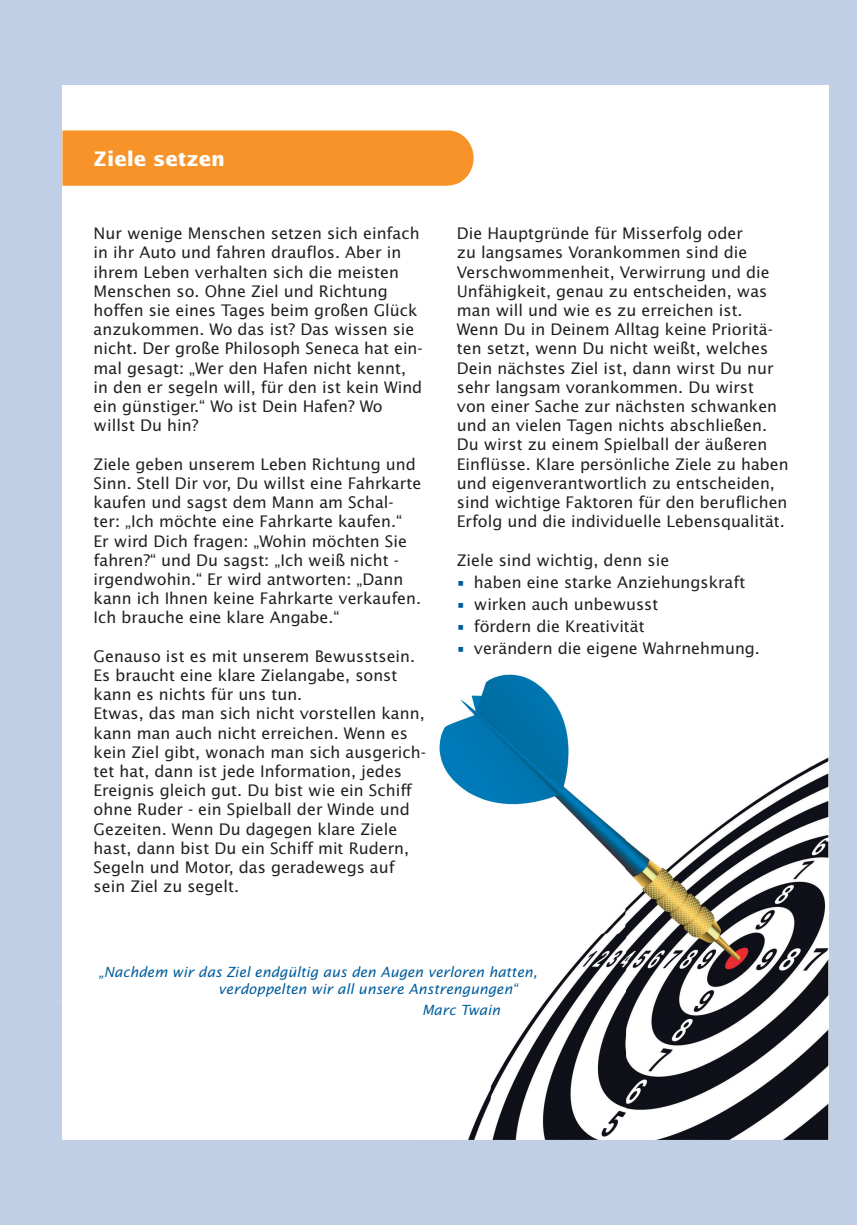
<style>
.page{position:relative;width:857px;height:1225px;background:#fff}
.page>*{position:absolute;margin:0;border:0;box-sizing:border-box;transform-origin:0 0}
.t1{font:700 20px "Lucida Sans Std";color:#fff}
.t2{font:16px/19.2px "Lucida Sans Std";color:#231f20}
.t3{font:italic 14px/16.8px "Lucida Sans Std";color:#005d9c}
.s1{font-family:"Lucida Sans Unicode";color:#005d9c}
</style>
<div class="page">
<div style="left:0;top:0;width:856px;height:1225px;background:#c0cfe5"></div>
<hr style="left:856px;top:0;width:1px;height:1225px;background:#c0cfe5">
<div style="left:62px;top:85px;width:766px;height:1055px;background:#fff"></div>
<img style="left:439px;top:674px;width:186px;height:259px">
<img style="left:625px;top:758px;width:202px;height:382px">
<img style="left:490px;top:933px;width:135px;height:207px">
<img style="left:468px;top:1090px;width:22px;height:50px">
<div style="left:62px;top:130px;width:411px;height:56px;background:#f79328"></div>
<p class="t1" style="left:94px;top:147px;width:133px">Ziele setzen</p>
<p class="t2" style="left:94px;top:224px;width:330px">Nur wenige Menschen setzen sich einfach in ihr Auto und fahren drauflos. Aber in ihrem Leben verhalten sich die meisten Menschen so. Ohne Ziel und Richtung hoffen sie eines Tages beim großen Glück anzukommen. Wo das ist? Das wissen sie nicht. Der große Philosoph Seneca hat ein&shy;mal gesagt: „Wer den Hafen nicht kennt, in den er segeln will, für den ist kein Wind ein günstiger.“ Wo ist Dein Hafen? Wo willst Du hin?</p>
<p class="t2" style="left:94px;top:454px;width:329px">Ziele geben unserem Leben Richtung und Sinn. Stell Dir vor, Du willst eine Fahrkarte kaufen und sagst dem Mann am Schal&shy;ter: „Ich möchte eine Fahrkarte kaufen.“ Er wird Dich fragen: „Wohin möchten Sie fahren?“ und Du sagst: „Ich weiß nicht - irgendwohin.“ Er wird antworten: „Dann kann ich Ihnen keine Fahrkarte verkaufen.<br>Ich brauche eine klare Angabe.“</p>
<p class="t2" style="left:94px;top:646px;width:333px">Genauso ist es mit unserem Bewusstsein.<br>Es braucht eine klare Zielangabe, sonst kann es nichts für uns tun.<br>Etwas, das man sich nicht vorstellen kann, kann man auch nicht erreichen. Wenn es kein Ziel gibt, wonach man sich ausgerich&shy;tet hat, dann ist jede Information, jedes Ereignis gleich gut. Du bist wie ein Schiff ohne Ruder - ein Spielball der Winde und Gezeiten. Wenn Du dagegen klare Ziele hast, dann bist Du ein Schiff mit Rudern, Segeln und Motor, das geradewegs auf sein Ziel zu segelt.</p>
<p class="t2" style="left:456px;top:224px;width:333px">Die Hauptgründe für Misserfolg oder<br>zu langsames Vorankommen sind die Verschwommenheit, Verwirrung und die Unfähigkeit, genau zu entscheiden, was man will und wie es zu erreichen ist.<br>Wenn Du in Deinem Alltag keine Prioritä&shy;ten setzt, wenn Du nicht weißt, welches Dein nächstes Ziel ist, dann wirst Du nur sehr langsam vorankommen. Du wirst<br>von einer Sache zur nächsten schwanken und an vielen Tagen nichts abschließen.<br>Du wirst zu einem Spielball der äußeren Einflüsse. Klare persönliche Ziele zu haben und eigenverantwortlich zu entscheiden, sind wichtige Faktoren für den beruflichen Erfolg und die individuelle Lebensqualität.</p>
<p class="t2" style="left:456px;top:550px;width:214px">Ziele sind wichtig, denn sie</p>
<p class="t2" style="left:456px;top:572px;width:290px"><span class="s1">▪</span> haben eine starke Anziehungskraft</p>
<p class="t2" style="left:456px;top:594px;width:203px"><span class="s1">▪</span> wirken auch unbewusst</p>
<p class="t2" style="left:456px;top:617px;width:189px"><span class="s1">▪</span> fördern die Kreativität</p>
<p class="t2" style="left:456px;top:639px;width:304px"><span class="s1">▪</span> verändern die eigene Wahrnehmung.</p>
<p class="t3" style="left:218px;top:963px;width:320px;text-indent:-119px">„Nachdem wir das Ziel endgültig aus den Augen verloren hatten, verdoppelten wir all unsere Anstrengungen“</p>
<p class="t3" style="left:422px;top:1002px;width:79px">Marc Twain</p>
</div>
